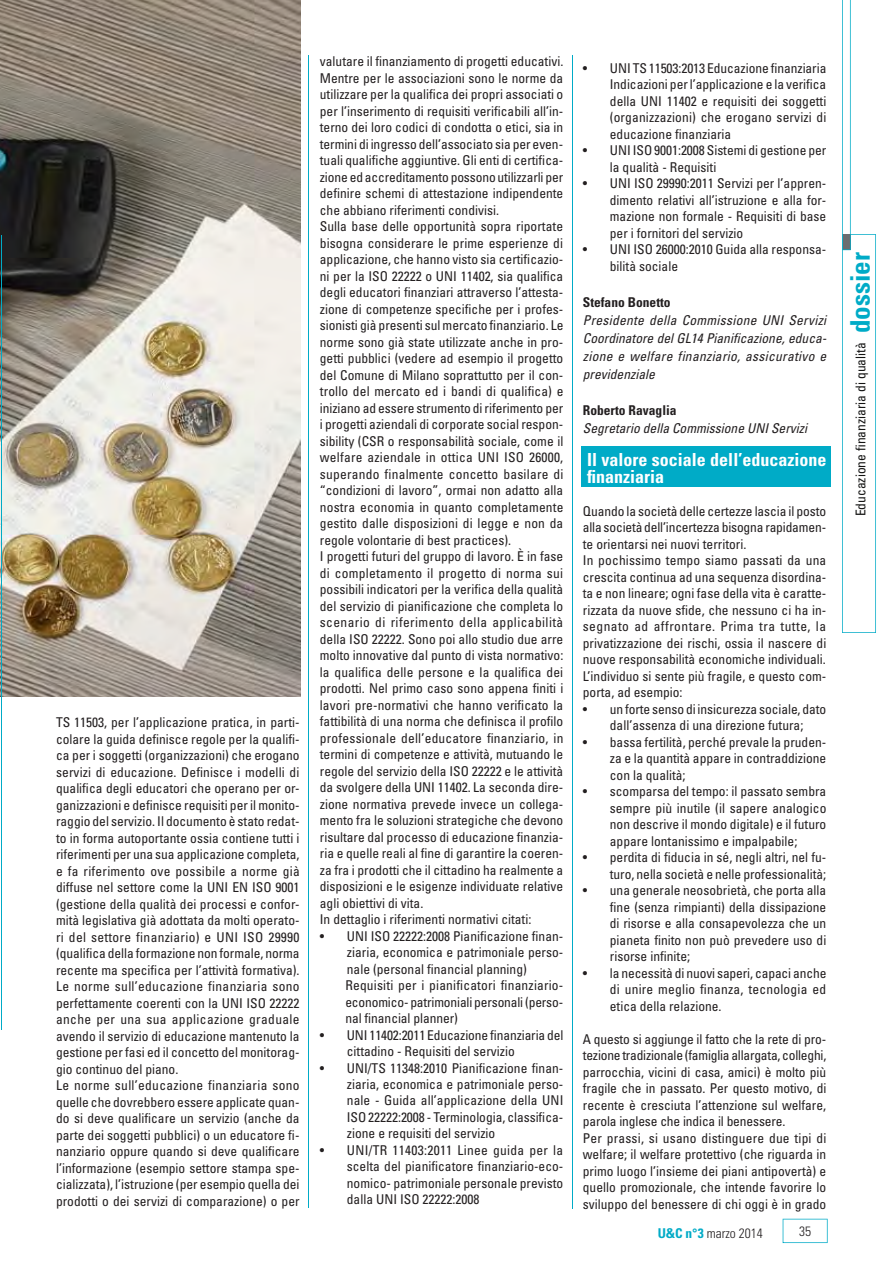
<style>
.page{position:relative;width:893px;height:1261px;background:#fff}
.page>*{position:absolute;margin:0;border:0;box-sizing:border-box;transform-origin:0 0}
.t1{font:700 condensed 27px "Univers";color:#00abc7}
.t2{font:700 condensed 18px/16.5px "Univers";color:#fff}
.t3{font:condensed 13.5px/16.5px "Univers";color:#231f20}
.t4{font:italic condensed 13.5px/18px "Univers";color:#231f20;text-align:justify}
.t5{font:condensed 13.5px "Univers";color:#141413}
.t6{font:700 condensed 13.5px "Univers";color:#231f20}
.t7{font:300 condensed 13.5px "Univers";color:#231f20}
.s1{font-weight:700;color:#00abc7}
</style>
<div class="page">
<svg style="left:842px;top:0;width:34px;height:633px"></svg>
<svg style="left:782px;top:1219px;width:45px;height:24px"></svg>
<div style="left:581px;top:447px;width:250px;height:40px;background:#00abc7"></div>
<img style="left:0;top:0;width:300px;height:696px">
<hr style="left:572px;top:55px;width:1px;height:1154px;background:#00abc7">
<hr style="left:308px;top:55px;width:1px;height:1152px;background:#00abc7">
<hr style="left:1px;top:235px;width:1px;height:795px;background:#00abc7">
<p class="t3" style="left:56px;top:714px;width:245px">TS 11503, per l’applicazione pratica, in parti&shy;colare la guida definisce regole per la qualifi&shy;ca per i soggetti (organizzazioni) che erogano servizi di educazione. Definisce i modelli di qualifica degli educatori che operano per or&shy;ganizzazioni e definisce requisiti per il monito&shy;raggio del servizio. Il documento è stato redat&shy;to in forma autoportante ossia contiene tutti i riferimenti per una sua applicazione completa, e fa riferimento ove possibile a norme già diffuse nel settore come la UNI EN ISO 9001 (gestione della qualità dei processi e confor&shy;mità legislativa già adottata da molti operato&shy;ri del settore finanziario) e UNI ISO 29990 (qualifica della formazione non formale, norma recente ma specifica per l’attività formativa).<br>Le norme sull’educazione finanziaria sono perfettamente coerenti con la UNI ISO 22222 anche per una sua applicazione graduale avendo il servizio di educazione mantenuto la gestione per fasi ed il concetto del monitorag&shy;gio continuo del piano.<br>Le norme sull’educazione finanziaria sono quelle che dovrebbero essere applicate quan&shy;do si deve qualificare un servizio (anche da parte dei soggetti pubblici) o un educatore fi&shy;nanziario oppure quando si deve qualificare l’informazione (esempio settore stampa spe&shy;cializzata), l’istruzione (per esempio quella dei prodotti o dei servizi di comparazione) o per</p>
<p class="t3" style="left:320px;top:53px;width:245px">valutare il finanziamento di progetti educativi.<br>Mentre per le associazioni sono le norme da utilizzare per la qualifica dei propri associati o per l’inserimento di requisiti verificabili all’in&shy;terno dei loro codici di condotta o etici, sia in termini di ingresso dell’associato sia per even&shy;tuali qualifiche aggiuntive. Gli enti di certifica&shy;zione ed accreditamento possono utilizzarli per definire schemi di attestazione indipendente che abbiano riferimenti condivisi.<br>Sulla base delle opportunità sopra riportate bisogna considerare le prime esperienze di applicazione, che hanno visto sia certificazio&shy;ni per la ISO 22222 o UNI 11402, sia qualifica degli educatori finanziari attraverso l’attesta&shy;zione di competenze specifiche per i profes&shy;sionisti già presenti sul mercato finanziario. Le norme sono già state utilizzate anche in pro&shy;getti pubblici (vedere ad esempio il progetto del Comune di Milano soprattutto per il con&shy;trollo del mercato ed i bandi di qualifica) e iniziano ad essere strumento di riferimento per i progetti aziendali di corporate social respon&shy;sibility (CSR o responsabilità sociale, come il welfare aziendale in ottica UNI ISO 26000, superando finalmente concetto basilare di “condizioni di lavoro”, ormai non adatto alla nostra economia in quanto completamente gestito dalle disposizioni di legge e non da regole volontarie di best practices).<br>I progetti futuri del gruppo di lavoro. È in fase di completamento il progetto di norma sui possibili indicatori per la verifica della qualità del servizio di pianificazione che completa lo scenario di riferimento della applicabilità della ISO 22222. Sono poi allo studio due arre molto innovative dal punto di vista normativo: la qualifica delle persone e la qualifica dei prodotti. Nel primo caso sono appena finiti i lavori pre-normativi che hanno verificato la fattibilità di una norma che definisca il profilo professionale dell’educatore finanziario, in termini di competenze e attività, mutuando le regole del servizio della ISO 22222 e le attività da svolgere della UNI 11402. La seconda dire&shy;zione normativa prevede invece un collega&shy;mento fra le soluzioni strategiche che devono risultare dal processo di educazione finanzia&shy;ria e quelle reali al fine di garantire la coeren&shy;za fra i prodotti che il cittadino ha realmente a disposizioni e le esigenze individuate relative agli obiettivi di vita.<br>In dettaglio i riferimenti normativi citati:</p>
<p class="t3" style="left:345px;top:927px;width:219px;text-indent:-26px">• UNI ISO 22222:2008 Pianificazione finan&shy;ziaria, economica e patrimoniale perso&shy;nale (personal financial planning)<br>Requisiti per i pianificatori finanziario&shy;economico- patrimoniali personali (perso&shy;nal financial planner)</p>
<p class="t3" style="left:347px;top:1026px;width:218px;text-indent:-27px">• UNI 11402:2011 Educazione finanziaria del cittadino - Requisiti del servizio</p>
<p class="t3" style="left:347px;top:1059px;width:218px;text-align:justify;text-indent:-27px">• UNI/TS 11348:2010 Pianificazione finan&shy;ziaria, economica e patrimoniale perso&shy;nale - Guida all’applicazione della UNI ISO 22222:2008 - Terminologia, classifica&shy;zione e requisiti del servizio</p>
<p class="t3" style="left:347px;top:1142px;width:218px;text-align:justify;text-indent:-27px">• UNI/TR 11403:2011 Linee guida per la scelta del pianificatore finanziario-eco&shy;nomico- patrimoniale personale previsto dalla UNI ISO 22222:2008</p>
<p class="t3" style="left:610px;top:60px;width:218px;text-align:justify;text-indent:-27px">• UNI TS 11503:2013 Educazione finanziaria Indicazioni per l’applicazione e la verifica della UNI 11402 e requisiti dei soggetti (organizzazioni) che erogano servizi di educazione finanziaria</p>
<p class="t3" style="left:610px;top:142px;width:218px;text-indent:-27px">• UNI ISO 9001:2008 Sistemi di gestione per la qualità - Requisiti</p>
<p class="t3" style="left:610px;top:175px;width:218px;text-align:justify;text-indent:-27px">• UNI ISO 29990:2011 Servizi per l’appren&shy;dimento relativi all’istruzione e alla for&shy;mazione non formale - Requisiti di base per i fornitori del servizio</p>
<p class="t3" style="left:610px;top:241px;width:218px;text-indent:-27px">• UNI ISO 26000:2010 Guida alla responsa&shy;bilità sociale</p>
<p class="t6" style="left:583px;top:294px;width:89px">Stefano Bonetto</p>
<p class="t4" style="left:583px;top:311px;width:245px">Presidente della Commissione UNI Servizi Coordinatore del GL14 Pianificazione, educa&shy;zione e welfare finanziario, assicurativo e previdenziale</p>
<p class="t6" style="left:583px;top:402px;width:95px">Roberto Ravaglia</p>
<p class="t4" style="left:583px;top:419px;width:226px">Segretario della Commissione UNI Servizi</p>
<h2 class="t2" style="left:587px;top:452px;width:241px">Il valore sociale dell’educazione finanziaria</h2>
<p class="t3" style="left:583px;top:503px;width:245px">Quando la società delle certezze lascia il posto alla società dell’incertezza bisogna rapidamen&shy;te orientarsi nei nuovi territori.<br>In pochissimo tempo siamo passati da una crescita continua ad una sequenza disordina&shy;ta e non lineare; ogni fase della vita è caratte&shy;rizzata da nuove sfide, che nessuno ci ha in&shy;segnato ad affrontare. Prima tra tutte, la privatizzazione dei rischi, ossia il nascere di nuove responsabilità economiche individuali.<br>L’individuo si sente più fragile, e questo com&shy;porta, ad esempio:</p>
<p class="t3" style="left:583px;top:701px;width:245px;text-align:center">• un forte senso di insicurezza sociale, dato dall’assenza di una direzione futura;</p>
<p class="t3" style="left:610px;top:734px;width:218px;text-align:justify;text-indent:-27px">• bassa fertilità, perché prevale la pruden&shy;za e la quantità appare in contraddizione con la qualità;</p>
<p class="t3" style="left:610px;top:783px;width:218px;text-align:justify;text-indent:-27px">• scomparsa del tempo: il passato sembra sempre più inutile (il sapere analogico non descrive il mondo digitale) e il futuro appare lontanissimo e impalpabile;</p>
<p class="t3" style="left:583px;top:849px;width:245px;text-align:right">• perdita di fiducia in sé, negli altri, nel fu&shy;turo, nella società e nelle professionalità;</p>
<p class="t3" style="left:610px;top:882px;width:218px;text-align:justify;text-indent:-27px">• una generale neosobrietà, che porta alla fine (senza rimpianti) della dissipazione di risorse e alla consapevolezza che un pianeta finito non può prevedere uso di risorse infinite;</p>
<p class="t3" style="left:610px;top:964px;width:218px;text-align:justify;text-indent:-27px">• la necessità di nuovi saperi, capaci anche di unire meglio finanza, tecnologia ed etica della relazione.</p>
<p class="t3" style="left:583px;top:1030px;width:245px">A questo si aggiunge il fatto che la rete di pro&shy;tezione tradizionale (famiglia allargata, colleghi, parrocchia, vicini di casa, amici) è molto più fragile che in passato. Per questo motivo, di recente è cresciuta l’attenzione sul welfare, parola inglese che indica il benessere.<br>Per prassi, si usano distinguere due tipi di welfare; il welfare protettivo (che riguarda in primo luogo l’insieme dei piani antipovertà) e quello promozionale, che intende favorire lo sviluppo del benessere di chi oggi è in grado</p>
<p class="t7" style="left:658px;top:1225px;width:107px"><span class="s1">U&amp;C n°3</span> marzo 2014</p>
<p class="t7" style="left:799px;top:1223px;width:13px">35</p>
<h1 class="t1" style="left:844px;top:333px;width:82px;rotate:-90deg">dossier</h1>
<p class="t5" style="left:852px;top:516px;width:175px;rotate:-90deg">Educazione finanziaria di qualità</p>
</div>
